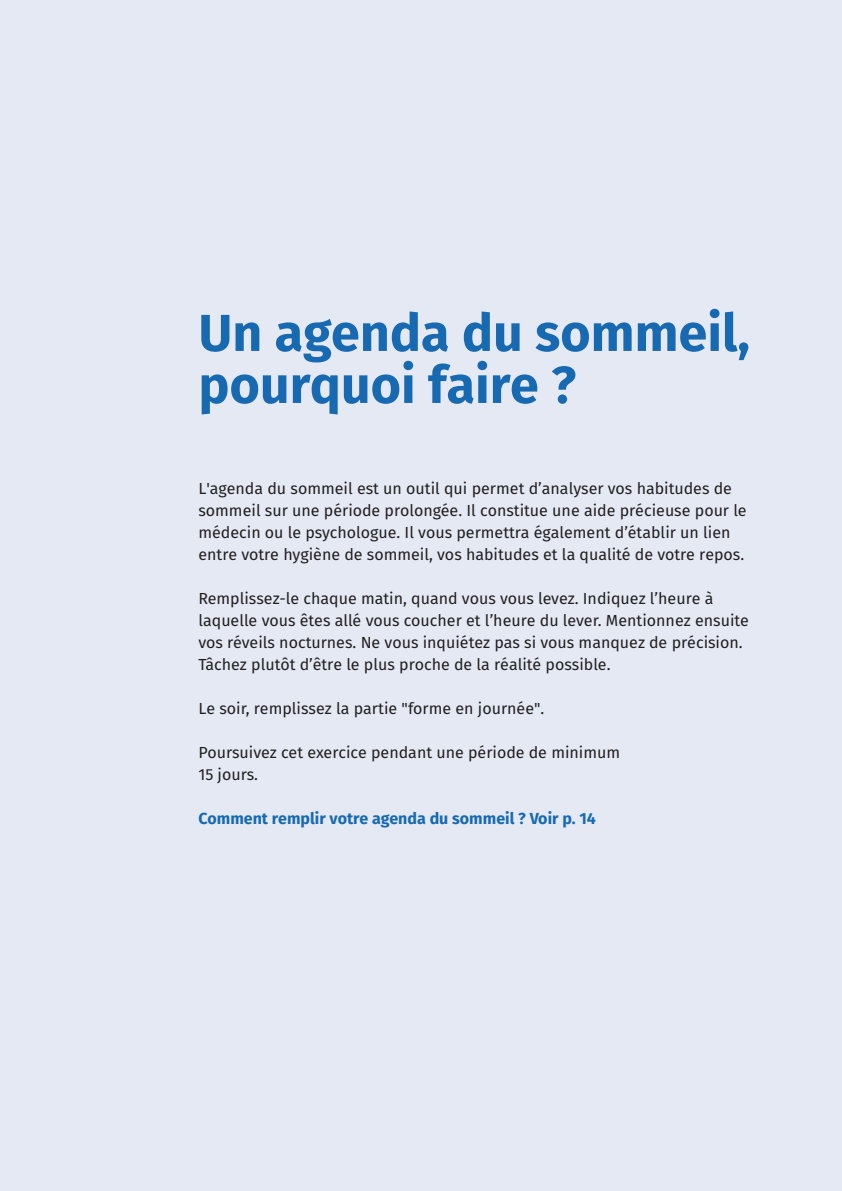
<style>
.page{position:relative;width:842px;height:1191px;background:#e4e9f4}
.page>*{position:absolute;margin:0;border:0;box-sizing:border-box;transform-origin:0 0}
.t1{font:700 52px/52px "Fira Sans";color:#176ab1}
.t2{font:16px/22px "Fira Sans";color:#231f20}
.t3{font:700 16px "Fira Sans";color:#176ab1}
</style>
<div class="page">
<h1 class="t1" style="left:198px;top:307px;width:553px">Un agenda du sommeil, pourquoi faire ?</h1>
<p class="t2" style="left:198px;top:477px;width:550px">L'agenda du sommeil est un outil qui permet d’analyser vos habitudes de sommeil sur une période prolongée. Il constitue une aide précieuse pour le médecin ou le psychologue. Il vous permettra également d’établir un lien entre votre hygiène de sommeil, vos habitudes et la qualité de votre repos.</p>
<p class="t2" style="left:198px;top:587px;width:552px">Remplissez-le chaque matin, quand vous vous levez. Indiquez l’heure à laquelle vous êtes allé vous coucher et l’heure du lever. Mentionnez ensuite vos réveils nocturnes. Ne vous inquiétez pas si vous manquez de précision.<br>Tâchez plutôt d’être le plus proche de la réalité possible.</p>
<p class="t2" style="left:198px;top:697px;width:347px">Le soir, remplissez la partie "forme en journée".</p>
<p class="t2" style="left:198px;top:741px;width:423px">Poursuivez cet exercice pendant une période de minimum<br>15 jours.</p>
<p class="t3" style="left:198px;top:807px;width:399px">Comment remplir votre agenda du sommeil ? Voir p. 14</p>
</div>
